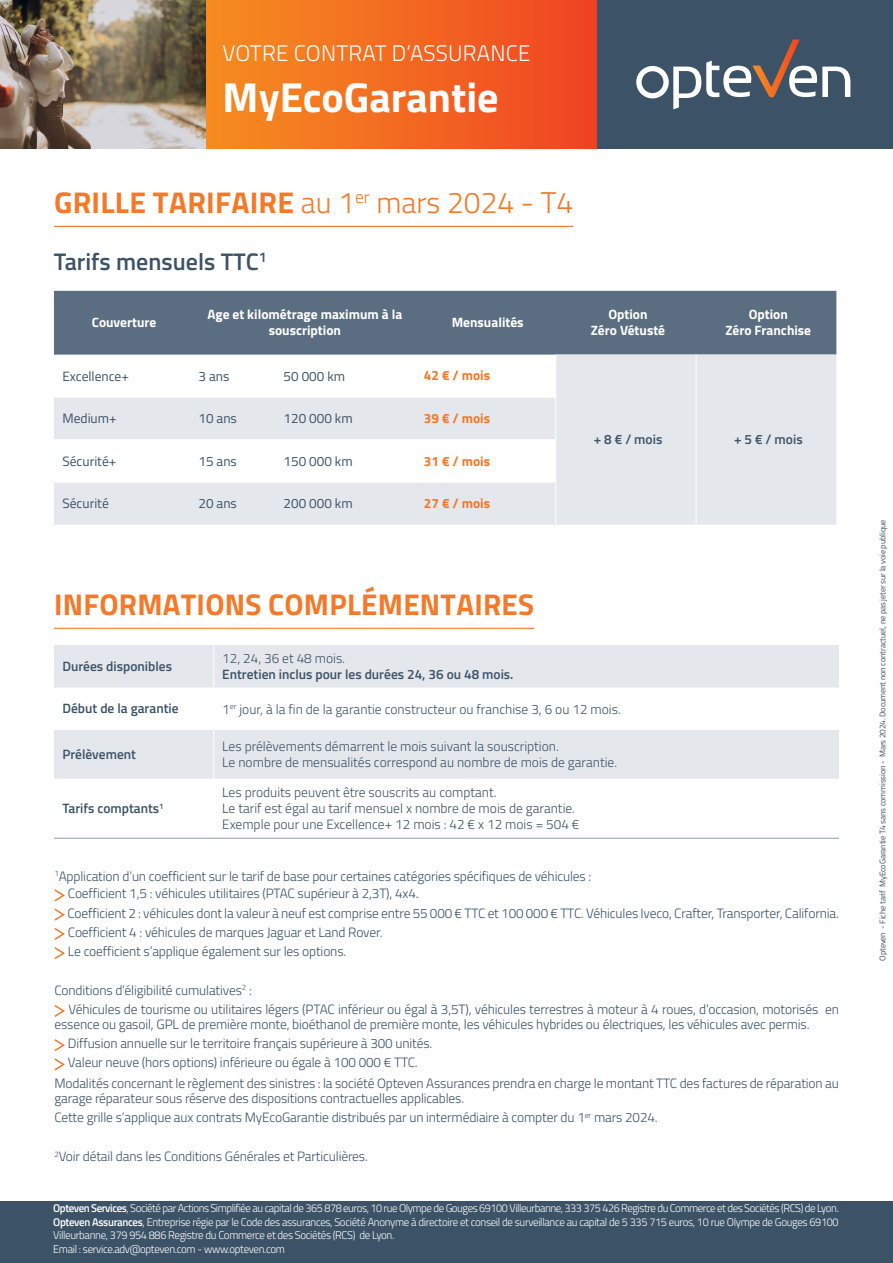
<style>
.page{position:relative;width:893px;height:1263px;background:#fff}
.page>*{position:absolute;margin:0;border:0;box-sizing:border-box;transform-origin:0 0}
.t1{font:700 42px "Titillium Web";color:#fff}
.t2{font:700 30px "Titillium Web";letter-spacing:.01em;color:#f4792a}
.t3{font:600 24px "Titillium Web";color:#3c5266}
.t4{font:300 22.5px "Titillium Web";letter-spacing:.01em;color:#fff}
.PUCES{font:300 13.5px/15px "Titillium Web";letter-spacing:-.01em;color:#3c5266}
.t5{font:600 13.5px "Titillium Web";color:#3c5266}
.t6{font:700 13.5px/16.2px "Titillium Web";color:#fff;text-align:center}
.t7{font:13.5px "Titillium Web";color:#3c5266}
.t8{font:700 13.5px "Titillium Web";color:#f4792a}
.t9{font:300 11.25px/13.5px "Titillium Web";letter-spacing:-.03em;color:#fff}
.t10{font:8.25px "Titillium Web";letter-spacing:-.015em;color:#3c5266}
.s1{font-weight:300}
.s2{font-weight:600}
</style>
<div class="page">
<svg style="left:54px;top:889px;width:11px;height:70px"></svg>
<svg style="left:54px;top:1005px;width:11px;height:12px"></svg>
<svg style="left:54px;top:1039px;width:11px;height:32px"></svg>
<hr style="left:54px;top:226px;width:519px;height:1px;background:#f4792a">
<hr style="left:54px;top:628px;width:480px;height:1px;background:#f4792a">
<div style="left:54px;top:291px;width:782px;height:64px;background:#5a6d81"></div>
<svg style="left:54px;top:355px;width:782px;height:170px;fill:#e4e7ec"></svg>
<hr style="left:555px;top:355px;width:1px;height:42px;background:#fff">
<hr style="left:696px;top:355px;width:1px;height:42px;background:#fff">
<hr style="left:696px;top:397px;width:1px;height:43px;background:#fff">
<hr style="left:696px;top:440px;width:1px;height:42px;background:#fff">
<hr style="left:696px;top:482px;width:1px;height:43px;background:#fff">
<hr style="left:54px;top:397px;width:136px;height:1px;background:#fff">
<hr style="left:54px;top:439px;width:136px;height:1px;background:#fff">
<hr style="left:54px;top:482px;width:136px;height:1px;background:#fff">
<hr style="left:190px;top:397px;width:85px;height:1px;background:#fff">
<hr style="left:275px;top:397px;width:140px;height:1px;background:#fff">
<hr style="left:415px;top:397px;width:141px;height:1px;background:#fff">
<hr style="left:555px;top:397px;width:1px;height:42px;background:#fff">
<hr style="left:190px;top:439px;width:85px;height:1px;background:#fff">
<hr style="left:275px;top:439px;width:140px;height:1px;background:#fff">
<hr style="left:415px;top:439px;width:141px;height:1px;background:#fff">
<hr style="left:555px;top:440px;width:1px;height:42px;background:#fff">
<hr style="left:190px;top:482px;width:85px;height:1px;background:#fff">
<hr style="left:275px;top:482px;width:140px;height:1px;background:#fff">
<hr style="left:415px;top:482px;width:141px;height:1px;background:#fff">
<hr style="left:555px;top:483px;width:1px;height:42px;background:#fff">
<svg style="left:54px;top:645px;width:785px;height:134px;fill:#e4e7ec"></svg>
<hr style="left:213px;top:645px;width:1px;height:42px;background:#fff">
<hr style="left:213px;top:687px;width:1px;height:43px;background:#fff">
<hr style="left:213px;top:730px;width:1px;height:49px;background:#fff">
<hr style="left:54px;top:838px;width:160px;height:1px;background:#8c9bad">
<hr style="left:214px;top:838px;width:625px;height:1px;background:#8c9bad">
<img style="left:0;top:0;width:207px;height:149px">
<div style="left:207px;top:0;width:391px;height:149px;background:linear-gradient(to right,#f68d20,#ef4422)"></div>
<div style="left:598px;top:0;width:295px;height:149px;background:#3c5266"></div>
<svg style="left:636px;top:39px;width:214px;height:70px"></svg>
<div style="left:0;top:1201px;width:893px;height:62px;background:#3c5266"></div>
<p class="t4" style="left:222px;top:37px;width:310px">VOTRE CONTRAT D’ASSURANCE</p>
<p class="t1" style="left:223px;top:65px;width:278px">MyEcoGarantie</p>
<p class="t2" style="left:54px;top:180px;width:521px">GRILLE TARIFAIRE <span class="s1">au 1</span><sup>er</sup> <span class="s1">mars 2024 - T4</span></p>
<p class="t3" style="left:54px;top:244px;width:214px">Tarifs mensuels TTC<sup>1</sup></p>
<p class="t6" style="left:92px;top:314px;width:66px">Couverture</p>
<p class="t6" style="left:207px;top:306px;width:196px">Age et kilométrage maximum à la souscription</p>
<p class="t6" style="left:452px;top:314px;width:73px">Mensualités</p>
<p class="t7" style="left:62px;top:366px;width:68px">Excellence+</p>
<p class="t7" style="left:199px;top:366px;width:32px">3 ans</p>
<p class="t7" style="left:284px;top:366px;width:63px">50 000 km</p>
<p class="t8" style="left:424px;top:365px;width:68px">42 € / mois</p>
<p class="t7" style="left:62px;top:408px;width:56px">Medium+</p>
<p class="t7" style="left:199px;top:408px;width:40px">10 ans</p>
<p class="t7" style="left:284px;top:408px;width:71px">120 000 km</p>
<p class="t8" style="left:424px;top:408px;width:68px">39 € / mois</p>
<p class="t7" style="left:62px;top:451px;width:55px">Sécurité+</p>
<p class="t7" style="left:199px;top:451px;width:40px">15 ans</p>
<p class="t7" style="left:284px;top:451px;width:71px">150 000 km</p>
<p class="t8" style="left:424px;top:450px;width:68px">31 € / mois</p>
<p class="t7" style="left:62px;top:493px;width:48px">Sécurité</p>
<p class="t7" style="left:199px;top:493px;width:40px">20 ans</p>
<p class="t7" style="left:284px;top:493px;width:71px">200 000 km</p>
<p class="t8" style="left:424px;top:493px;width:68px">27 € / mois</p>
<p class="t2" style="left:54px;top:581px;width:482px">INFORMATIONS COMPLÉMENTAIRES</p>
<p class="t5" style="left:62px;top:656px;width:111px">Durées disponibles</p>
<p class="PUCES" style="left:222px;top:650px;width:124px">12, 24, 36 et 48 mois.</p>
<p class="t5" style="left:222px;top:664px;width:293px">Entretien inclus pour les durées 24, 36 ou 48 mois.</p>
<p class="t6" style="left:608px;top:306px;width:41px">Option</p>
<p class="t6" style="left:591px;top:322px;width:76px">Zéro Vétusté</p>
<p class="t6" style="left:749px;top:306px;width:41px">Option</p>
<p class="t6" style="left:725px;top:322px;width:87px">Zéro Franchise</p>
<p class="t5" style="left:594px;top:429px;width:70px">+ 8 € / mois</p>
<p class="t5" style="left:734px;top:429px;width:70px">+ 5 € / mois</p>
<p class="t5" style="left:62px;top:698px;width:118px">Début de la garantie</p>
<p class="PUCES" style="left:222px;top:701px;width:400px">1<sup>er</sup> jour, à la fin de la garantie constructeur ou franchise 3, 6 ou 12 mois.</p>
<p class="t5" style="left:62px;top:744px;width:75px">Prélèvement</p>
<p class="PUCES" style="left:222px;top:738px;width:338px">Les prélèvements démarrent le mois suivant la souscription.</p>
<p class="PUCES" style="left:222px;top:754px;width:396px">Le nombre de mensualités correspond au nombre de mois de garantie.</p>
<p class="t5" style="left:62px;top:798px;width:103px">Tarifs comptants<sup>1</sup></p>
<p class="PUCES" style="left:222px;top:784px;width:276px">Les produits peuvent être souscrits au comptant.</p>
<p class="PUCES" style="left:222px;top:800px;width:354px">Le tarif est égal au tarif mensuel x nombre de mois de garantie.</p>
<p class="PUCES" style="left:222px;top:816px;width:359px">Exemple pour une Excellence+ 12 mois : 42 € x 12 mois = 504 €</p>
<p class="PUCES" style="left:54px;top:868px;width:538px"><sup>1</sup>Application d’un coefficient sur le tarif de base pour certaines catégories spécifiques de véhicules :</p>
<p class="PUCES" style="left:68px;top:885px;width:352px">Coefficient 1,5 : véhicules utilitaires (PTAC supérieur à 2,3T), 4x4.</p>
<p class="PUCES" style="left:67px;top:905px;width:773px">Coefficient 2 : véhicules dont la valeur à neuf est comprise entre 55 000 € TTC et 100 000 € TTC. Véhicules Iveco, Crafter, Transporter, California.</p>
<p class="PUCES" style="left:68px;top:924px;width:316px">Coefficient 4 : véhicules de marques Jaguar et Land Rover.</p>
<p class="PUCES" style="left:68px;top:943px;width:280px">Le coefficient s’applique également sur les options.</p>
<p class="PUCES" style="left:54px;top:982px;width:199px">Conditions d’éligibilité cumulatives<sup>2</sup> :</p>
<p class="PUCES" style="left:54px;top:1001px;width:786px;text-indent:14px">Véhicules de tourisme ou utilitaires légers (PTAC inférieur ou égal à 3,5T), véhicules terrestres à moteur à 4 roues, d’occasion, motorisés en essence ou gasoil, GPL de première monte, bioéthanol de première monte, les véhicules hybrides ou électriques, les véhicules avec permis.</p>
<p class="PUCES" style="left:68px;top:1035px;width:366px">Diffusion annuelle sur le territoire français supérieure à 300 unités.</p>
<p class="PUCES" style="left:68px;top:1054px;width:351px">Valeur neuve (hors options) inférieure ou égale à 100 000 € TTC.</p>
<p class="PUCES" style="left:54px;top:1075px;width:786px">Modalités concernant le règlement des sinistres : la société Opteven Assurances prendra en charge le montant TTC des factures de réparation au garage réparateur sous réserve des dispositions contractuelles applicables.</p>
<p class="PUCES" style="left:54px;top:1109px;width:605px">Cette grille s’applique aux contrats MyEcoGarantie distribués par un intermédiaire à compter du 1<sup>er</sup> mars 2024.</p>
<p class="PUCES" style="left:54px;top:1148px;width:315px"><sup>2</sup>Voir détail dans les Conditions Générales et Particulières.</p>
<p class="t9" style="left:53px;top:1201px;width:787px"><span class="s2">Opteven Services</span>, Société par Actions Simplifiée au capital de 365 878 euros, 10 rue Olympe de Gouges 69100 Villeurbanne, 333 375 426 Registre du Commerce et des Sociétés (RCS) de Lyon.</p>
<p class="t9" style="left:53px;top:1214px;width:787px"><span class="s2">Opteven Assurances</span>, Entreprise régie par le Code des assurances, Société Anonyme à directoire et conseil de surveillance au capital de 5 335 715 euros, 10 rue Olympe de Gouges 69100<br>Villeurbanne, 379 954 886 Registre du Commerce et des Sociétés (RCS) de Lyon.</p>
<p class="t9" style="left:53px;top:1241px;width:233px">Email : service.adv@opteven.com - www.opteven.com</p>
<p class="t10" style="left:877px;top:960px;width:442px;rotate:-90deg">Opteven - Fiche tarif MyEcoGarantie T4 sans commission - Mars 2024. Document non contractuel, ne pas jeter sur la voie publique</p>
</div>
